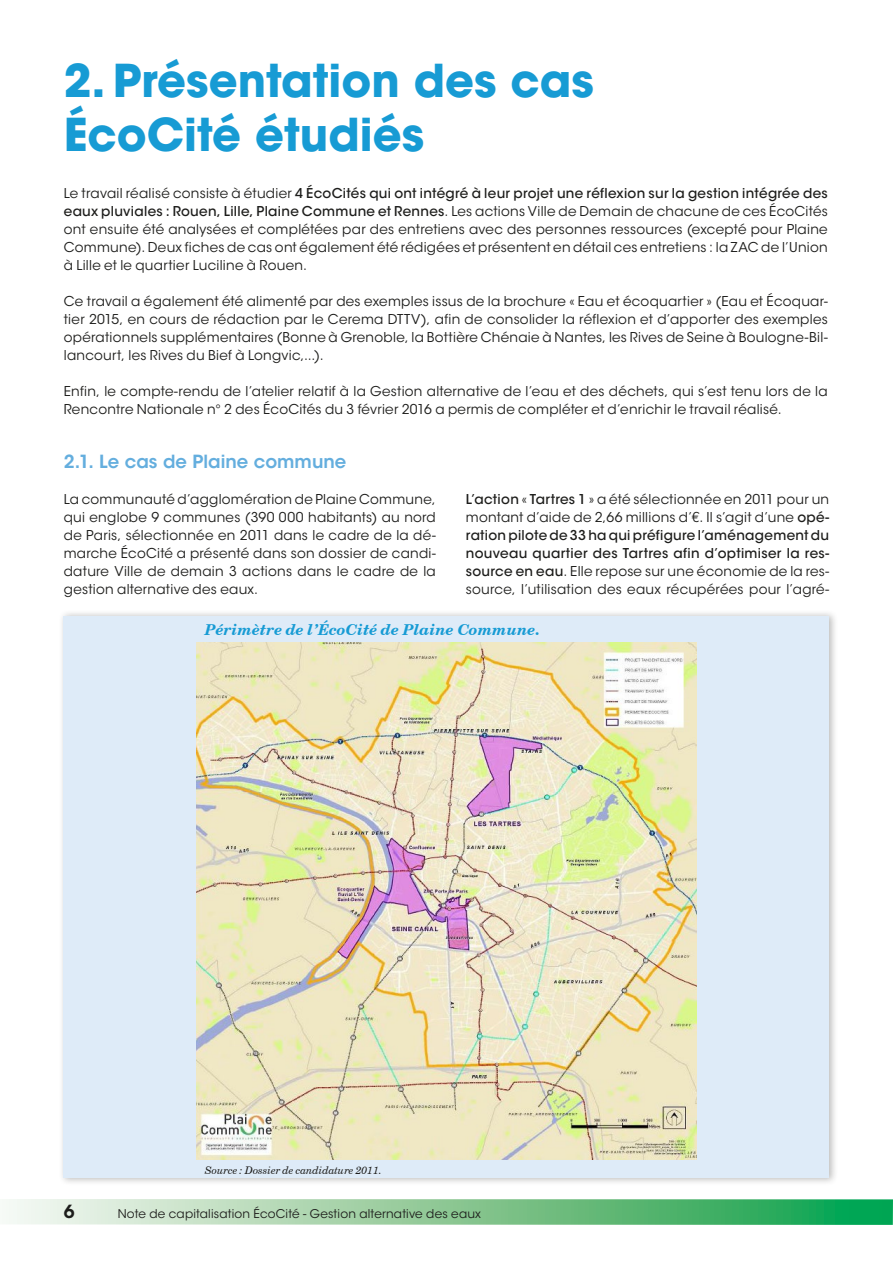
<style>
.page{position:relative;width:893px;height:1263px;background:#fff}
.page>*{position:absolute;margin:0;border:0;box-sizing:border-box;transform-origin:0 0}
.t1{font:700 45px/54px "ITC Avant Garde Std";color:#179bd4}
.t2{font:600 18px "ITC Avant Garde Std";color:#64aede}
.t3{font:600 18px "ITC Avant Garde Std";color:#1d1d1b}
.t4{font:italic 700 15px "Century Schoolbook BT";letter-spacing:.01em;color:#179bd4}
.t5{font:13.5px/18px "ITC Avant Garde Std";letter-spacing:.02em;color:#1d1d1b;text-align:justify}
.t6{font:12px "ITC Avant Garde Std";letter-spacing:.015em;color:#1d1d1b}
.t7{font:italic 10.5px "Century Schoolbook BT";color:#1d1d1b}
.s1{font-weight:500}
</style>
<div class="page">
<svg style="left:9px;top:1199px;width:884px;height:26px;background:#87ca99"></svg>
<div style="left:59px;top:610px;width:779px;height:575px;background:#1d1d1b;opacity:.3"></div>
<div style="left:64px;top:617px;width:765px;height:561px;background:#deebf8"></div>
<img style="left:196px;top:643px;width:500px;height:516px">
<h1 class="t1" style="left:64px;top:53px;width:532px">2. Présentation des cas<br>ÉcoCité étudiés</h1>
<p class="t5" style="left:64px;top:184px;width:766px">Le travail réalisé consiste à étudier <span class="s1">4 ÉcoCités qui ont intégré à leur projet une réflexion sur la gestion intégrée des eaux pluviales : Rouen, Lille, Plaine Commune et Rennes</span>. Les actions Ville de Demain de chacune de ces ÉcoCités ont ensuite été analysées et complétées par des entretiens avec des personnes ressources (excepté pour Plaine Commune). Deux fiches de cas ont également été rédigées et présentent en détail ces entretiens : la ZAC de l’Union à Lille et le quartier Luciline à Rouen.</p>
<p class="t5" style="left:64px;top:292px;width:766px">Ce travail a également été alimenté par des exemples issus de la brochure « Eau et écoquartier » (Eau et Écoquar&shy;tier 2015, en cours de rédaction par le Cerema DTTV), afin de consolider la réflexion et d’apporter des exemples opérationnels supplémentaires (Bonne à Grenoble, la Bottière Chénaie à Nantes, les Rives de Seine à Boulogne-Bil&shy;lancourt, les Rives du Bief à Longvic,...).</p>
<p class="t5" style="left:64px;top:382px;width:765px">Enfin, le compte-rendu de l’atelier relatif à la Gestion alternative de l’eau et des déchets, qui s’est tenu lors de la<br>Rencontre Nationale n° 2 des ÉcoCités du 3 février 2016 a permis de compléter et d’enrichir le travail réalisé.</p>
<h2 class="t2" style="left:64px;top:450px;width:284px">2.1. Le cas de Plaine commune</h2>
<p class="t5" style="left:64px;top:490px;width:374px">La communauté d’agglomération de Plaine Commune, qui englobe 9 communes (390 000 habitants) au nord de Paris, sélectionnée en 2011 dans le cadre de la dé&shy;marche ÉcoCité a présenté dans son dossier de candi&shy;dature Ville de demain 3 actions dans le cadre de la gestion alternative des eaux.</p>
<p class="t5" style="left:466px;top:490px;width:365px"><span class="s1">L’action</span> « <span class="s1">Tartres 1</span> » a été sélectionnée en 2011 pour un montant d’aide de 2,66 millions d’€. Il s’agit d’une <span class="s1">opé&shy;ration pilote de 33 ha qui préfigure l’aménagement du nouveau quartier des Tartres afin d’optimiser la res&shy;source en eau</span>. Elle repose sur une économie de la res&shy;source, l’utilisation des eaux récupérées pour l’agré-</p>
<p class="t4" style="left:205px;top:620px;width:337px">Périmètre de l’ÉcoCité de Plaine Commune.</p>
<p class="t7" style="left:205px;top:1163px;width:178px">Source : Dossier de candidature 2011.</p>
<h2 class="t3" style="left:64px;top:1200px;width:12px">6</h2>
<p class="t6" style="left:118px;top:1206px;width:365px">Note de capitalisation ÉcoCité - Gestion alternative des eaux</p>
</div>
